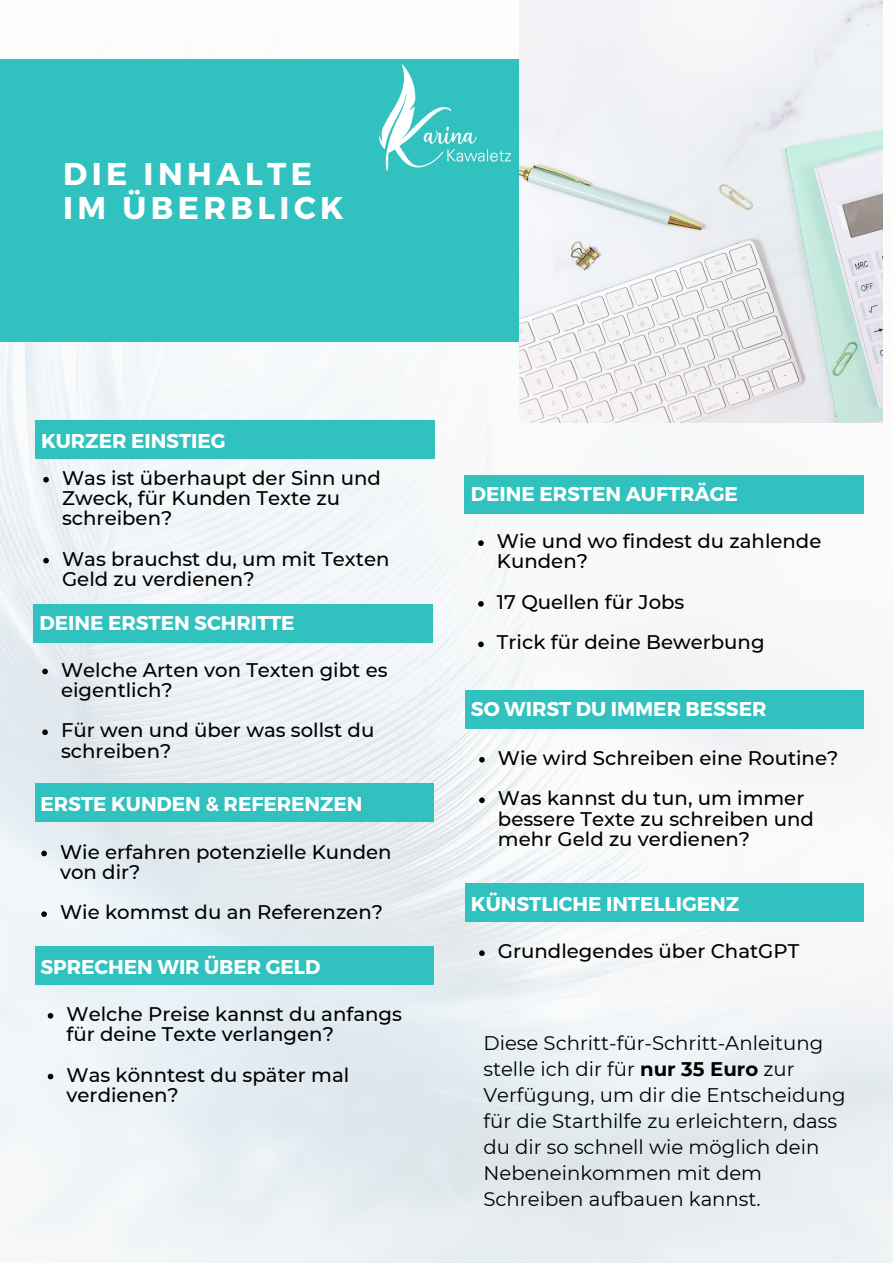
<style>
.page{position:relative;width:893px;height:1264px;background:#fff}
.page>*{position:absolute;margin:0;border:0;box-sizing:border-box;transform-origin:0 0}
.t1{font:700 31.5px "Montserrat";letter-spacing:.14em;color:#fff}
.t2{font:700 19.95px "Montserrat";letter-spacing:-.005em;color:#fff}
.t3{font:500 19.65px/20.2px "Montserrat";color:#000}
.t4{font:19.65px/25.8px "Montserrat";color:#000}
.s1{font-weight:700}
</style>
<div class="page">
<img style="left:0;top:0;width:892px;height:1262px">
<div style="left:0;top:59px;width:599px;height:283px;background:#31c1be"></div>
<img style="left:519px;top:0;width:363px;height:423px">
<img style="left:379px;top:64px;width:131px;height:106px">
<svg style="left:43px;top:477px;width:6px;height:5px"></svg>
<svg style="left:43px;top:558px;width:6px;height:5px"></svg>
<div style="left:35px;top:420px;width:399px;height:38px;background:#31c1be"></div>
<svg style="left:42px;top:668px;width:6px;height:6px"></svg>
<svg style="left:42px;top:729px;width:6px;height:6px"></svg>
<div style="left:35px;top:783px;width:399px;height:39px;background:#31c1be"></div>
<svg style="left:41px;top:850px;width:6px;height:6px"></svg>
<svg style="left:41px;top:911px;width:6px;height:6px"></svg>
<div style="left:33px;top:604px;width:399px;height:39px;background:#31c1be"></div>
<div style="left:35px;top:946px;width:399px;height:38px;background:#31c1be"></div>
<svg style="left:48px;top:1013px;width:5px;height:5px"></svg>
<svg style="left:48px;top:1073px;width:5px;height:6px"></svg>
<svg style="left:478px;top:540px;width:5px;height:6px"></svg>
<svg style="left:478px;top:601px;width:5px;height:5px"></svg>
<svg style="left:478px;top:641px;width:5px;height:6px"></svg>
<div style="left:465px;top:690px;width:399px;height:38px;background:#31c1be"></div>
<svg style="left:479px;top:757px;width:5px;height:5px"></svg>
<svg style="left:479px;top:797px;width:5px;height:6px"></svg>
<div style="left:464px;top:475px;width:399px;height:39px;background:#31c1be"></div>
<div style="left:465px;top:883px;width:399px;height:38px;background:#31c1be"></div>
<svg style="left:479px;top:950px;width:5px;height:6px"></svg>
<p class="t1" style="left:63px;top:153px;width:250px">DIE INHALTE</p>
<p class="t1" style="left:63px;top:187px;width:282px">IM ÜBERBLICK</p>
<p class="t2" style="left:41px;top:427px;width:186px">KURZER EINSTIEG</p>
<p class="t3" style="left:62px;top:467px;width:320px">Was ist überhaupt der Sinn und<br>Zweck, für Kunden Texte zu schreiben?</p>
<p class="t3" style="left:62px;top:548px;width:329px">Was brauchst du, um mit Texten<br>Geld zu verdienen?</p>
<p class="t2" style="left:40px;top:610px;width:257px">DEINE ERSTEN SCHRITTE</p>
<p class="t3" style="left:61px;top:659px;width:328px">Welche Arten von Texten gibt es eigentlich?</p>
<p class="t3" style="left:61px;top:720px;width:315px">Für wen und über was sollst du schreiben?</p>
<p class="t2" style="left:40px;top:791px;width:323px">ERSTE KUNDEN &amp; REFERENZEN</p>
<p class="t3" style="left:60px;top:841px;width:333px">Wie erfahren potenzielle Kunden von dir?</p>
<p class="t3" style="left:60px;top:902px;width:324px">Wie kommst du an Referenzen?</p>
<p class="t2" style="left:40px;top:953px;width:281px">SPRECHEN WIR ÜBER GELD</p>
<p class="t3" style="left:67px;top:1003px;width:337px">Welche Preise kannst du anfangs für deine Texte verlangen?</p>
<p class="t3" style="left:67px;top:1064px;width:284px">Was könntest du später mal verdienen?</p>
<p class="t2" style="left:471px;top:481px;width:268px">DEINE ERSTEN AUFTRÄGE</p>
<p class="t3" style="left:497px;top:531px;width:326px">Wie und wo findest du zahlende<br>Kunden?</p>
<p class="t3" style="left:497px;top:591px;width:189px">17 Quellen für Jobs</p>
<p class="t3" style="left:497px;top:632px;width:269px">Trick für deine Bewerbung</p>
<p class="t2" style="left:471px;top:696px;width:297px">SO WIRST DU IMMER BESSER</p>
<p class="t3" style="left:498px;top:747px;width:342px">Wie wird Schreiben eine Routine?</p>
<p class="t3" style="left:498px;top:788px;width:317px">Was kannst du tun, um immer bessere Texte zu schreiben und mehr Geld zu verdienen?</p>
<p class="t2" style="left:471px;top:891px;width:270px">KÜNSTLICHE INTELLIGENZ</p>
<p class="t3" style="left:498px;top:941px;width:303px">Grundlegendes über ChatGPT</p>
<p class="t4" style="left:483px;top:1030px;width:363px">Diese Schritt-für-Schritt-Anleitung stelle ich dir für <span class="s1">nur 35 Euro</span> zur Verfügung, um dir die Entscheidung für die Starthilfe zu erleichtern, dass du dir so schnell wie möglich dein Nebeneinkommen mit dem Schreiben aufbauen kannst.</p>
</div>
